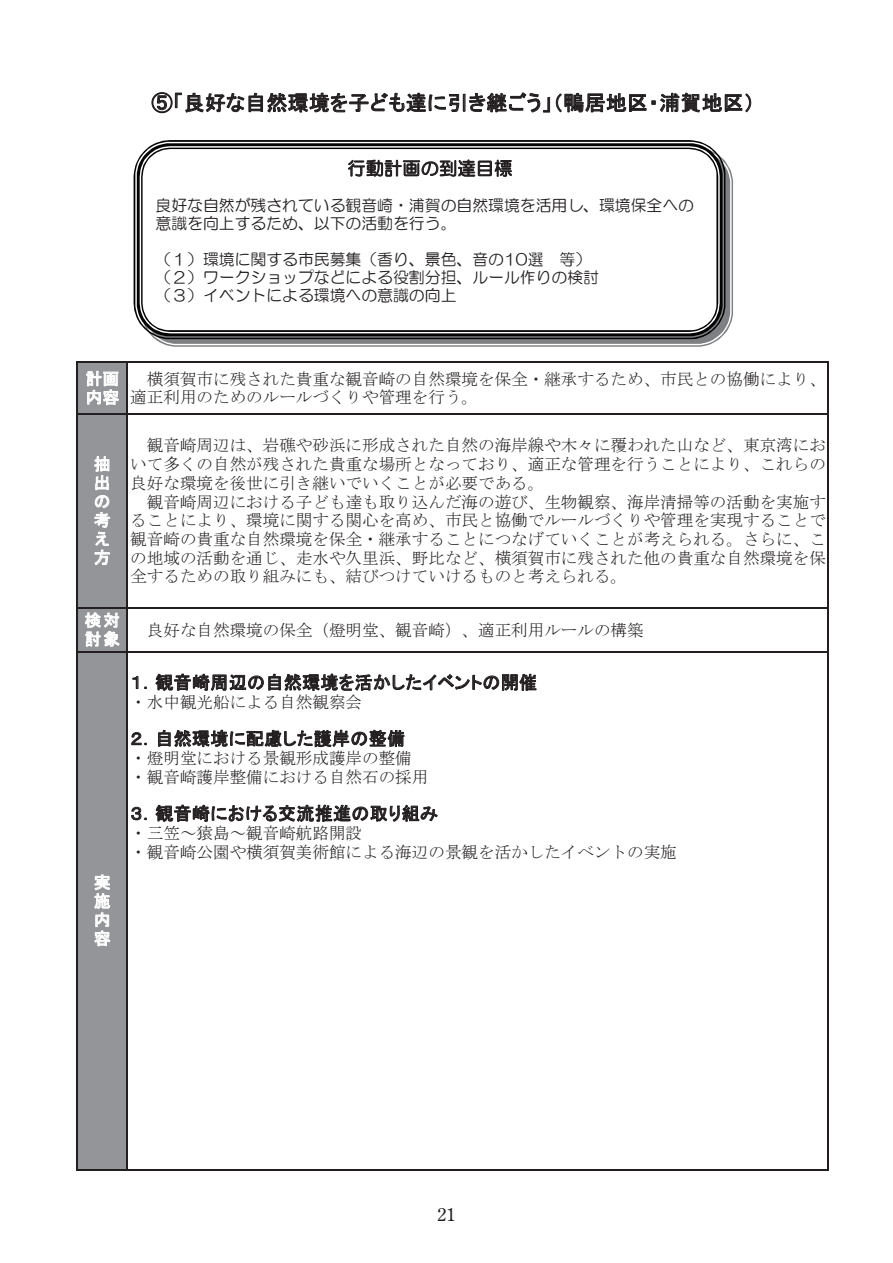
<style>
.page{position:relative;width:893px;height:1263px;background:#fff}
.page>*{position:absolute;margin:0;border:0;box-sizing:border-box;transform-origin:0 0}
.t1{font:20.85px "MS P Gothic";letter-spacing:.015em;color:#231f20}
.t2{font:18px "MS P Gothic";letter-spacing:.02em;color:#231f20}
.t3{font:18px "HG Maru Gothic MPRO";letter-spacing:.02em;color:#231f20}
.t4{font:18px "Century Old Style";color:#231f20}
.t5{font:16.5px/18.8px "MS Mincho";color:#231f20}
.t6{font:16.5px/18.8px "MS P Gothic";letter-spacing:.075em;color:#fff;text-align:justify}
.t7{font:15.9px/18px "HG Maru Gothic MPRO";color:#231f20}
</style>
<div class="page">
<div style="left:77px;top:362px;width:51px;height:808px;background:#939598"></div>
<svg style="left:132px;top:676px;width:6px;height:13px"></svg>
<svg style="left:155px;top:674px;width:381px;height:17px"></svg>
<svg style="left:131px;top:732px;width:16px;height:13px"></svg>
<svg style="left:158px;top:730px;width:246px;height:17px"></svg>
<svg style="left:131px;top:807px;width:16px;height:13px"></svg>
<svg style="left:155px;top:805px;width:283px;height:17px"></svg>
<svg style="left:152px;top:92px;width:398px;height:22px"></svg>
<svg style="left:556px;top:93px;width:195px;height:20px"></svg>
<svg style="left:94px;top:456px;width:16px;height:109px"></svg>
<svg style="left:94px;top:874px;width:16px;height:72px"></svg>
<svg style="left:85px;top:612px;width:35px;height:35px"></svg>
<svg style="left:86px;top:371px;width:33px;height:34px"></svg>
<hr style="left:76px;top:361px;width:2px;height:810px;background:#231f20">
<hr style="left:127px;top:363px;width:1px;height:808px;background:#231f20">
<hr style="left:828px;top:363px;width:1px;height:808px;background:#231f20">
<hr style="left:78px;top:361px;width:751px;height:2px;background:#231f20">
<hr style="left:78px;top:413px;width:751px;height:2px;background:#231f20">
<hr style="left:78px;top:608px;width:751px;height:1px;background:#231f20">
<hr style="left:78px;top:651px;width:751px;height:1px;background:#231f20">
<hr style="left:78px;top:1169px;width:751px;height:2px;background:#231f20">
<svg style="left:155px;top:161px;width:578px;height:186px"></svg>
<svg style="left:134px;top:140px;width:591px;height:199px"></svg>
<svg style="left:333px;top:154px;width:191px;height:28px"></svg>
<svg style="left:151px;top:156px;width:173px;height:26px"></svg>
<p class="t1" style="left:152px;top:92px;width:604px">⑤「良好な自然環境を子ども達に引き継ごう」（鴨居地区・浦賀地区(</p>
<p class="t3" style="left:347px;top:159px;width:166px">行動計画の到達目標</p>
<p class="t7" style="left:156px;top:196px;width:540px">良好な自然が残されている観音崎・浦賀の自然環境を活用し、環境保全への意識を向上するため、以下の活動を行う。</p>
<p class="t7" style="left:156px;top:250px;width:445px">（１）環境に関する市民募集（香り、景色、音の10選　等(（２）ワークショップなどによる役割分担、ルール作りの検討（３）イベントによる環境への意識の向上</p>
<p class="t6" style="left:86px;top:369px;width:35px">計画内容</p>
<p class="t6" style="left:94px;top:454px;width:18px">抽出の考え方</p>
<p class="t6" style="left:85px;top:611px;width:37px">検対討象</p>
<p class="t6" style="left:94px;top:873px;width:18px">実施内容</p>
<p class="t5" style="left:130px;top:369px;width:697px">　横須賀市に残された貴重な観音崎の自然環境を保全・継承するため、市民との協働により、適正利用のためのルールづくりや管理を行う。</p>
<p class="t5" style="left:130px;top:436px;width:697px">　観音崎周辺は、岩礁や砂浜に形成された自然の海岸線や木々に覆われた山など、東京湾において多くの自然が残された貴重な場所となっており、適正な管理を行うことにより、これらの良好な環境を後世に引き継いでいくことが必要である。<br>　観音崎周辺における子ども達も取り込んだ海の遊び、生物観察、海岸清掃等の活動を実施することにより、環境に関する関心を高め、市民と協働でルールづくりや管理を実現することで観音崎の貴重な自然環境を保全・継承することにつなげていくことが考えられる。さらに、この地域の活動を通じ、走水や久里浜、野比など、横須賀市に残された他の貴重な自然環境を保全するための取り組みにも、結びつけていけるものと考えられる。</p>
<p class="t5" style="left:130px;top:620px;width:515px">　良好な自然環境の保全（燈明堂、観音崎）、適正利用ルールの構築</p>
<p class="t2" style="left:130px;top:673px;width:408px">１．観音崎周辺の自然環境を活かしたイベントの開催</p>
<p class="t5" style="left:130px;top:692px;width:233px">・水中観光船による自然観察会</p>
<p class="t2" style="left:130px;top:729px;width:276px">２．自然環境に配慮した護岸の整備</p>
<p class="t5" style="left:130px;top:749px;width:300px">・燈明堂における景観形成護岸の整備・観音崎護岸整備における自然石の採用</p>
<p class="t2" style="left:130px;top:804px;width:309px">３．観音崎における交流推進の取り組み</p>
<p class="t5" style="left:130px;top:823px;width:548px">・三笠～猿島～観音崎航路開設<br>・観音崎公園や横須賀美術館による海辺の景観を活かしたイベントの実施</p>
<p class="t4" style="left:437px;top:1202px;width:19px">21</p>
</div>
